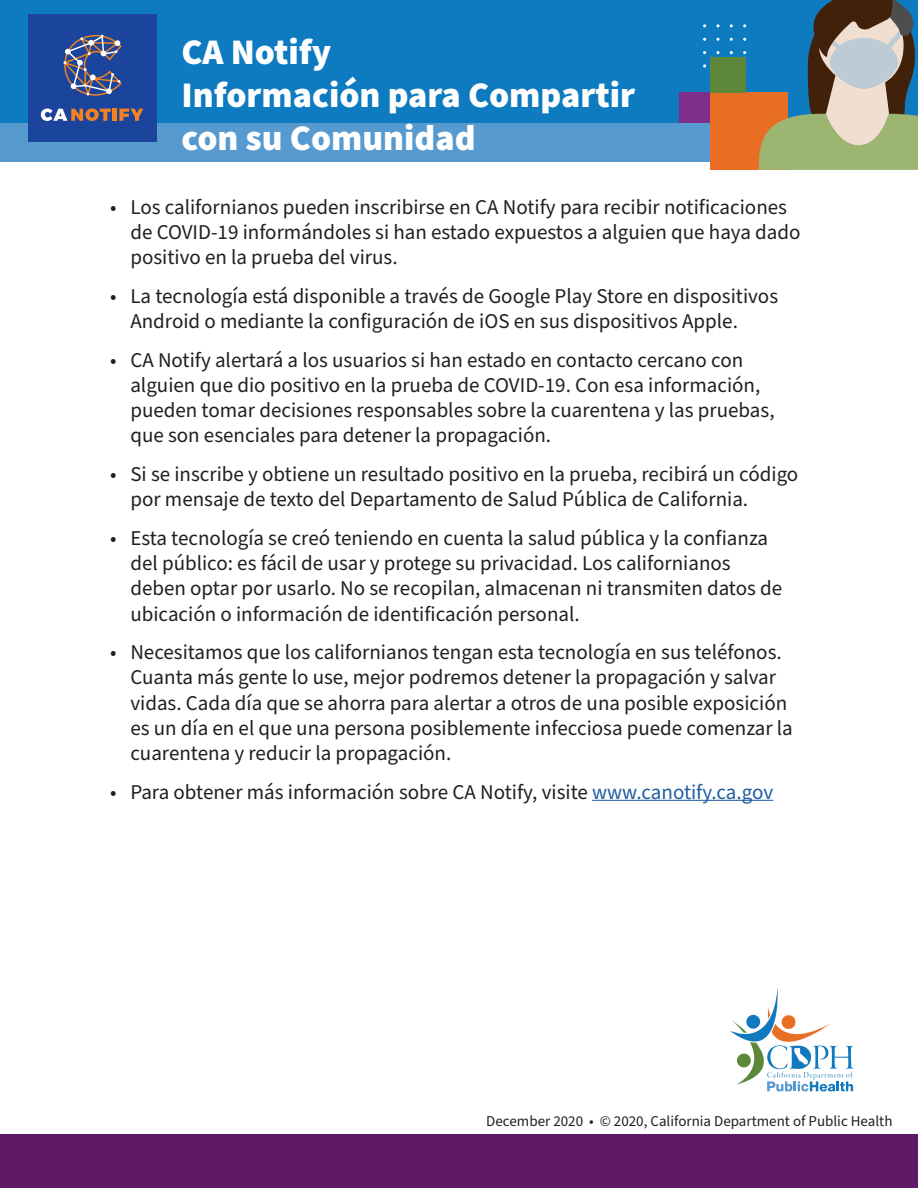
<style>
.page{position:relative;width:918px;height:1188px;background:#fff}
.page>*{position:absolute;margin:0;border:0;box-sizing:border-box;transform-origin:0 0}
.headline{font:900 36px/43.2px "Source Sans Pro";color:#fff}
.t1{font:21px/25.2px "Source Sans Pro";color:#231f20}
.date{font:15px "Source Sans Pro";color:#231f20}
.s1{color:#215e9f}
</style>
<div class="page">
<div style="left:0;top:114px;width:918px;height:47px;background:#579ad0"></div>
<hr style="left:592px;top:800px;width:181px;height:1px;background:#215e9f">
<div style="left:0;top:0;width:918px;height:122px;background:#0e7ac0"></div>
<svg style="left:730px;top:988px;width:124px;height:103px"></svg>
<div style="left:0;top:1135px;width:918px;height:53px;background:#5e1967"></div>
<svg style="left:716px;top:51px;width:4px;height:3px"></svg>
<div style="left:710px;top:93px;width:77px;height:77px;background:#e86e24"></div>
<div style="left:710px;top:57px;width:36px;height:35px;background:#5d883c"></div>
<div style="left:679px;top:92px;width:31px;height:31px;background:#7d2e88"></div>
<svg style="left:759px;top:0;width:159px;height:170px"></svg>
<div style="left:28px;top:14px;width:128px;height:128px;background:#1b449c"></div>
<hr style="left:113px;top:109px;width:4px;height:12px;background:#f5821f">
<svg style="left:119px;top:109px;width:24px;height:12px"></svg>
<svg style="left:41px;top:109px;width:70px;height:12px"></svg>
<svg style="left:63px;top:34px;width:59px;height:62px"></svg>
<h1 class="headline" style="left:181px;top:31px;width:151px">CA Notify</h1>
<h1 class="headline" style="left:181px;top:74px;width:455px">Información para Compartir con su Comunidad</h1>
<p class="t1" style="left:130px;top:195px;width:671px;text-indent:-20px">• Los californianos pueden inscribirse en CA Notify para recibir notificaciones de COVID-19 informándoles si han estado expuestos a alguien que haya dado positivo en la prueba del virus.</p>
<p class="t1" style="left:130px;top:284px;width:649px;text-indent:-20px">• La tecnología está disponible a través de Google Play Store en dispositivos<br>Android o mediante la configuración de iOS en sus dispositivos Apple.</p>
<p class="t1" style="left:130px;top:348px;width:646px;text-indent:-20px">• CA Notify alertará a los usuarios si han estado en contacto cercano con alguien que dio positivo en la prueba de COVID-19. Con esa información, pueden tomar decisiones responsables sobre la cuarentena y las pruebas, que son esenciales para detener la propagación.</p>
<p class="t1" style="left:130px;top:462px;width:669px;text-indent:-20px">• Si se inscribe y obtiene un resultado positivo en la prueba, recibirá un código por mensaje de texto del Departamento de Salud Pública de California.</p>
<p class="t1" style="left:130px;top:526px;width:653px;text-indent:-20px">• Esta tecnología se creó teniendo en cuenta la salud pública y la confianza del público: es fácil de usar y protege su privacidad. Los californianos deben optar por usarlo. No se recopilan, almacenan ni transmiten datos de ubicación o información de identificación personal.</p>
<p class="t1" style="left:130px;top:640px;width:664px;text-indent:-20px">• Necesitamos que los californianos tengan esta tecnología en sus teléfonos.<br>Cuanta más gente lo use, mejor podremos detener la propagación y salvar vidas. Cada día que se ahorra para alertar a otros de una posible exposición es un día en el que una persona posiblemente infecciosa puede comenzar la cuarentena y reducir la propagación.</p>
<p class="t1" style="left:110px;top:780px;width:665px">• Para obtener más información sobre CA Notify, visite <span class="s1">www.canotify.ca.gov</span></p>
<p class="date" style="left:486px;top:1111px;width:408px">December 2020 • © 2020, California Department of Public Health</p>
</div>
